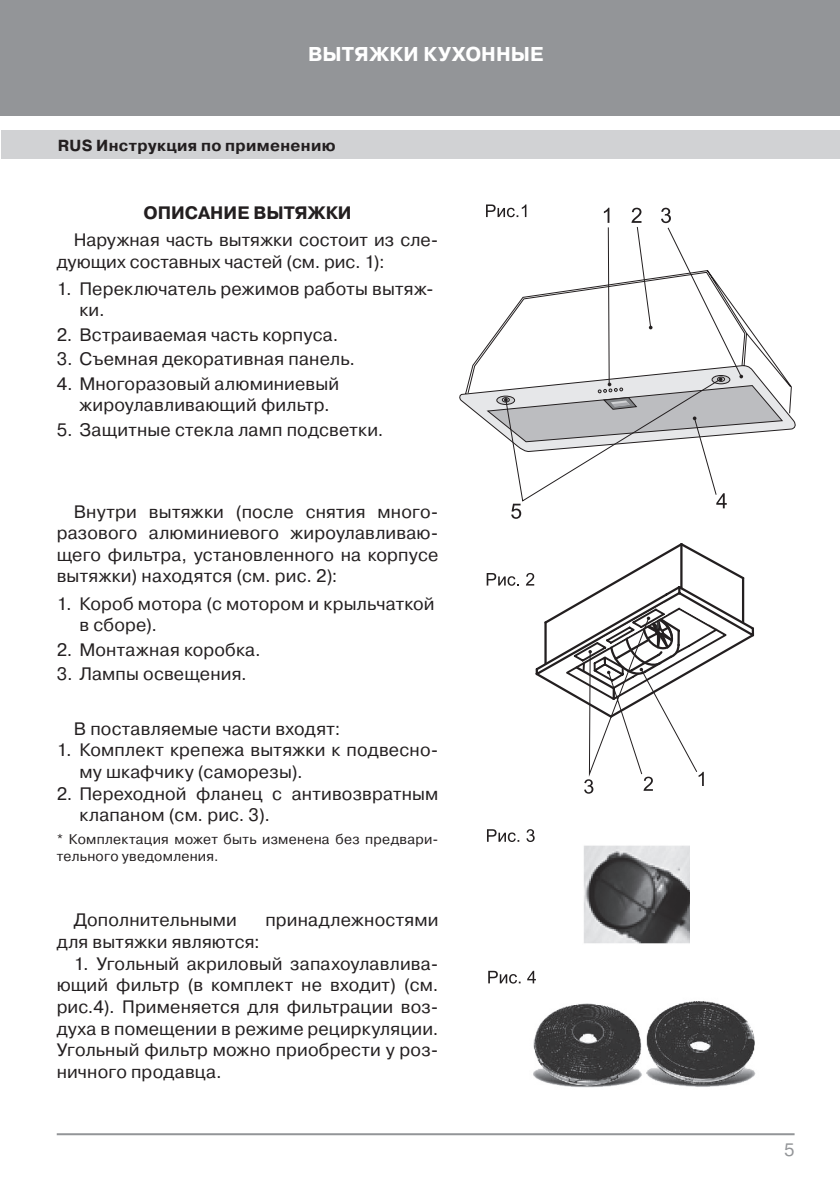
<style>
.page{position:relative;width:840px;height:1191px;background:#fff}
.page>*{position:absolute;margin:0;border:0;box-sizing:border-box;transform-origin:0 0}
.t1{font:700 20px "Pragmatica C";letter-spacing:.005em;color:#fff}
.t2{font:18px/21.6px "Pragmatica C";letter-spacing:.01em;color:#231f20}
.t3{font:700 18px "Pragmatica C";color:#231f20}
.t4{font:18px "Pragmatica C";color:#939598}
.t5{font:700 16px "Pragmatica C";letter-spacing:.02em;color:#231f20}
.t6{font:14px/16.8px "Pragmatica C";letter-spacing:.02em;color:#231f20}
</style>
<div class="page">
<div style="left:0;top:0;width:839px;height:116px;background:#939598"></div>
<div style="left:1px;top:130px;width:838px;height:29px;background:#d1d2d4"></div>
<hr style="left:57px;top:1133px;width:737px;height:2px;background:#939598">
<img style="left:514px;top:979px;width:242px;height:109px">
<svg style="left:459px;top:204px;width:336px;height:315px"></svg>
<svg style="left:487px;top:829px;width:47px;height:13px"></svg>
<svg style="left:488px;top:970px;width:47px;height:13px"></svg>
<svg style="left:486px;top:573px;width:32px;height:13px"></svg>
<svg style="left:526px;top:543px;width:228px;height:250px"></svg>
<img style="left:584px;top:845px;width:105px;height:99px">
<p class="t1" style="left:308px;top:43px;width:237px">ВЫТЯЖКИ КУХОННЫЕ</p>
<p class="t5" style="left:58px;top:136px;width:279px">RUS Инструкция по применению</p>
<p class="t3" style="left:143px;top:202px;width:210px">ОПИСАНИЕ ВЫТЯЖКИ</p>
<p class="t2" style="left:57px;top:229px;width:383px;text-indent:17px">Наружная часть вытяжки состоит из сле&shy;дующих составных частей (см. рис. 1):</p>
<p class="t2" style="left:79px;top:278px;width:355px;text-indent:-23px">1. Переключатель режимов работы вытяж&shy;ки.</p>
<p class="t2" style="left:57px;top:324px;width:283px">2. Встраиваемая часть корпуса.</p>
<p class="t2" style="left:57px;top:348px;width:300px">3. Съемная декоративная панель.</p>
<p class="t2" style="left:79px;top:373px;width:261px;text-indent:-23px">4. Многоразовый алюминиевый жироулавливающий фильтр.</p>
<p class="t2" style="left:57px;top:419px;width:328px">5. Защитные стекла ламп подсветки.</p>
<p class="t2" style="left:57px;top:501px;width:383px;text-align:justify;text-indent:17px">Внутри вытяжки (после снятия много&shy;разового алюминиевого жироулавливаю&shy;щего фильтра, установленного на корпусе вытяжки) находятся (см. рис. 2):</p>
<p class="t2" style="left:79px;top:593px;width:356px;text-indent:-23px">1. Короб мотора (с мотором и крыльчаткой в сборе).</p>
<p class="t2" style="left:57px;top:639px;width:205px">2. Монтажная коробка.</p>
<p class="t2" style="left:57px;top:663px;width:191px">3. Лампы освещения.</p>
<p class="t2" style="left:74px;top:718px;width:268px">В поставляемые части входят:</p>
<p class="t2" style="left:79px;top:739px;width:360px;text-indent:-23px">1. Комплект крепежа вытяжки к подвесно&shy;му шкафчику (саморезы).</p>
<p class="t2" style="left:79px;top:782px;width:360px;text-indent:-23px">2. Переходной фланец с антивозвратным клапаном (см. рис. 3).</p>
<p class="t6" style="left:57px;top:830px;width:383px">* Комплектация может быть изменена без предвари&shy;тельного уведомления.</p>
<p class="t2" style="left:74px;top:909px;width:165px">Дополнительными</p>
<p class="t2" style="left:265px;top:909px;width:174px">принадлежностями</p>
<p class="t2" style="left:57px;top:931px;width:204px">для вытяжки являются:</p>
<p class="t2" style="left:57px;top:952px;width:383px;text-align:justify;text-indent:17px">1. Угольный акриловый запахоулавлива&shy;ющий фильтр (в комплект не входит) (см. рис.4). Применяется для фильтрации воз&shy;духа в помещении в режиме рециркуляции.<br>Угольный фильтр можно приобрести у роз&shy;ничного продавца.</p>
<p class="t4" style="left:783px;top:1139px;width:12px">5</p>
</div>
